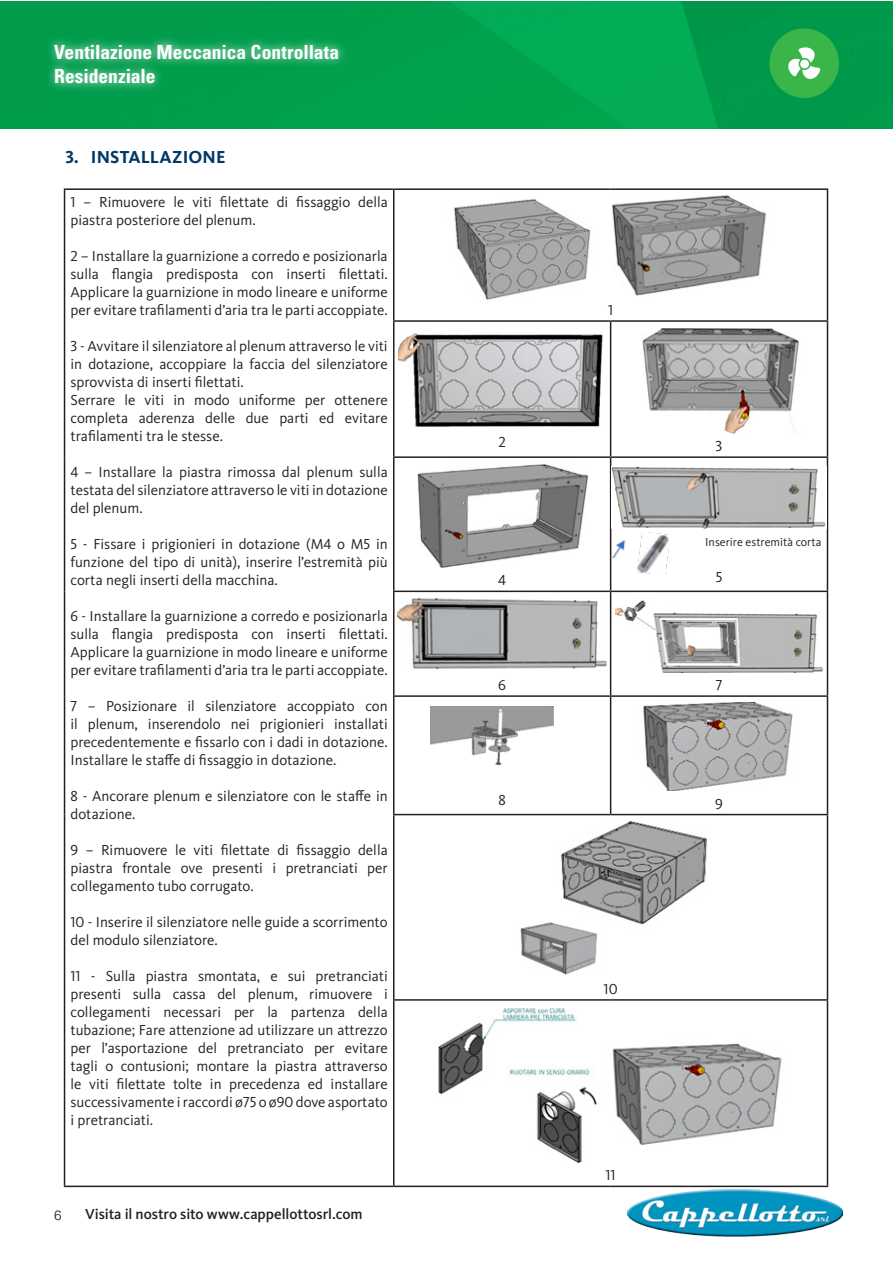
<style>
.page{position:relative;width:893px;height:1263px;background:#fff}
.page>*{position:absolute;margin:0;border:0;box-sizing:border-box;transform-origin:0 0}
.t1{font:700 condensed 19.5px/24px "Univers LT Std";color:#fff}
.t2{font:700 18px "Kievit OT";letter-spacing:.01em;color:#003668}
.t3{font:15px/18px "Kievit OT";color:#231f20;text-align:justify}
.t4{font:500 15px "Kievit OT";color:#231f20}
.t5{font:300 13.5px "Univers LT Std";color:#231f20}
.t6{font:12px "Kievit OT";color:#231f20}
</style>
<div class="page">
<img style="left:0;top:1px;width:893px;height:128px">
<div style="left:45px;top:35px;width:303px;height:58px;background:#fff;opacity:.75"></div>
<div style="left:769px;top:28px;width:70px;height:70px;background:#3ab54a;border-radius:50%"></div>
<svg style="left:788px;top:47px;width:33px;height:32px"></svg>
<div style="left:800px;top:60px;width:9px;height:8px;background:#fff;border-radius:50%"></div>
<img style="left:627px;top:1189px;width:215px;height:48px">
<hr style="left:64px;top:188px;width:330px;height:2px;background:#231f20">
<hr style="left:64px;top:190px;width:1px;height:131px;background:#231f20">
<hr style="left:394px;top:188px;width:217px;height:2px;background:#231f20">
<hr style="left:393px;top:190px;width:1px;height:130px;background:#231f20">
<hr style="left:611px;top:188px;width:217px;height:2px;background:#231f20">
<hr style="left:827px;top:190px;width:1px;height:130px;background:#231f20">
<hr style="left:64px;top:321px;width:1px;height:136px;background:#231f20">
<hr style="left:393px;top:320px;width:218px;height:2px;background:#231f20">
<hr style="left:393px;top:322px;width:1px;height:134px;background:#231f20">
<hr style="left:611px;top:320px;width:217px;height:2px;background:#231f20">
<hr style="left:610px;top:322px;width:1px;height:134px;background:#231f20">
<hr style="left:827px;top:322px;width:1px;height:134px;background:#231f20">
<hr style="left:64px;top:457px;width:1px;height:134px;background:#231f20">
<hr style="left:393px;top:456px;width:218px;height:2px;background:#231f20">
<hr style="left:393px;top:458px;width:1px;height:133px;background:#231f20">
<hr style="left:611px;top:456px;width:217px;height:2px;background:#231f20">
<hr style="left:610px;top:458px;width:1px;height:133px;background:#231f20">
<hr style="left:827px;top:458px;width:1px;height:133px;background:#231f20">
<hr style="left:64px;top:591px;width:1px;height:105px;background:#231f20">
<hr style="left:393px;top:591px;width:218px;height:1px;background:#231f20">
<hr style="left:393px;top:592px;width:1px;height:103px;background:#231f20">
<hr style="left:611px;top:591px;width:217px;height:1px;background:#231f20">
<hr style="left:610px;top:592px;width:1px;height:103px;background:#231f20">
<hr style="left:827px;top:592px;width:1px;height:103px;background:#231f20">
<hr style="left:64px;top:696px;width:1px;height:118px;background:#231f20">
<hr style="left:393px;top:695px;width:218px;height:2px;background:#231f20">
<hr style="left:393px;top:697px;width:1px;height:117px;background:#231f20">
<hr style="left:611px;top:695px;width:217px;height:2px;background:#231f20">
<hr style="left:610px;top:697px;width:1px;height:117px;background:#231f20">
<hr style="left:827px;top:697px;width:1px;height:117px;background:#231f20">
<hr style="left:64px;top:814px;width:1px;height:186px;background:#231f20">
<hr style="left:393px;top:814px;width:218px;height:1px;background:#231f20">
<hr style="left:393px;top:815px;width:1px;height:184px;background:#231f20">
<hr style="left:611px;top:814px;width:217px;height:1px;background:#231f20">
<hr style="left:827px;top:815px;width:1px;height:184px;background:#231f20">
<hr style="left:64px;top:1000px;width:1px;height:185px;background:#231f20">
<hr style="left:393px;top:999px;width:218px;height:2px;background:#231f20">
<hr style="left:393px;top:1001px;width:1px;height:184px;background:#231f20">
<hr style="left:611px;top:999px;width:217px;height:2px;background:#231f20">
<hr style="left:827px;top:1001px;width:1px;height:184px;background:#231f20">
<hr style="left:64px;top:1185px;width:330px;height:2px;background:#231f20">
<hr style="left:394px;top:1185px;width:217px;height:2px;background:#231f20">
<hr style="left:611px;top:1185px;width:217px;height:2px;background:#231f20">
<img style="left:454px;top:199px;width:137px;height:101px">
<img style="left:612px;top:195px;width:155px;height:101px">
<img style="left:398px;top:332px;width:205px;height:95px">
<img style="left:642px;top:328px;width:157px;height:105px">
<img style="left:417px;top:464px;width:170px;height:103px">
<img style="left:611px;top:466px;width:215px;height:62px">
<img style="left:397px;top:598px;width:210px;height:72px">
<img style="left:615px;top:600px;width:208px;height:72px">
<img style="left:430px;top:706px;width:123px;height:60px">
<img style="left:643px;top:702px;width:150px;height:88px">
<img style="left:520px;top:821px;width:187px;height:154px">
<img style="left:438px;top:1008px;width:159px;height:154px">
<img style="left:612px;top:1043px;width:170px;height:101px">
<img style="left:637px;top:532px;width:32px;height:42px">
<img style="left:613px;top:540px;width:13px;height:17px">
<h1 class="t1" style="left:54px;top:40px;width:287px">Ventilazione Meccanica Controllata<br>Residenziale</h1>
<p class="t2" style="left:65px;top:146px;width:162px">3. INSTALLAZIONE</p>
<p class="t3" style="left:71px;top:193px;width:319px">1 – Rimuovere le viti filettate di fissaggio della piastra posteriore del plenum.</p>
<p class="t3" style="left:71px;top:247px;width:319px">2 – Installare la guarnizione a corredo e posizionarla sulla flangia predisposta con inserti filettati.<br>Applicare la guarnizione in modo lineare e uniforme per evitare trafilamenti d’aria tra le parti accoppiate.</p>
<p class="t3" style="left:71px;top:337px;width:319px">3 - Avvitare il silenziatore al plenum attraverso le viti in dotazione, accoppiare la faccia del silenziatore sprovvista di inserti filettati.</p>
<p class="t3" style="left:71px;top:391px;width:319px">Serrare le viti in modo uniforme per ottenere completa aderenza delle due parti ed evitare trafilamenti tra le stesse.</p>
<p class="t3" style="left:71px;top:463px;width:319px">4 – Installare la piastra rimossa dal plenum sulla testata del silenziatore attraverso le viti in dotazione del plenum.</p>
<p class="t3" style="left:71px;top:535px;width:319px">5 - Fissare i prigionieri in dotazione (M4 o M5 in funzione del tipo di unità), inserire l’estremità più corta negli inserti della macchina.</p>
<p class="t3" style="left:71px;top:607px;width:319px">6 - Installare la guarnizione a corredo e posizionarla sulla flangia predisposta con inserti filettati.<br>Applicare la guarnizione in modo lineare e uniforme per evitare trafilamenti d’aria tra le parti accoppiate.</p>
<p class="t3" style="left:71px;top:697px;width:319px">7 – Posizionare il silenziatore accoppiato con il plenum, inserendolo nei prigionieri installati precedentemente e fissarlo con i dadi in dotazione.<br>Installare le staffe di fissaggio in dotazione.</p>
<p class="t3" style="left:71px;top:787px;width:319px">8 - Ancorare plenum e silenziatore con le staffe in dotazione.</p>
<p class="t3" style="left:71px;top:841px;width:319px">9 – Rimuovere le viti filettate di fissaggio della piastra frontale ove presenti i pretranciati per collegamento tubo corrugato.</p>
<p class="t3" style="left:71px;top:913px;width:319px">10 - Inserire il silenziatore nelle guide a scorrimento del modulo silenziatore.</p>
<p class="t3" style="left:71px;top:967px;width:319px">11 - Sulla piastra smontata, e sui pretranciati presenti sulla cassa del plenum, rimuovere i collegamenti necessari per la partenza della tubazione; Fare attenzione ad utilizzare un attrezzo per l’asportazione del pretranciato per evitare tagli o contusioni; montare la piastra attraverso le viti filettate tolte in precedenza ed installare successivamente i raccordi ø75 o ø90 dove asportato i pretranciati.</p>
<p class="t5" style="left:54px;top:1207px;width:9px">6</p>
<p class="t4" style="left:85px;top:1205px;width:279px">Visita il nostro sito www.cappellottosrl.com</p>
<p class="t3" style="left:608px;top:301px;width:7px">1</p>
<p class="t3" style="left:498px;top:433px;width:9px">2</p>
<p class="t3" style="left:716px;top:437px;width:8px">3</p>
<p class="t3" style="left:498px;top:571px;width:9px">4</p>
<p class="t6" style="left:705px;top:536px;width:118px">Inserire estremità corta</p>
<p class="t3" style="left:716px;top:569px;width:8px">5</p>
<p class="t3" style="left:498px;top:676px;width:9px">6</p>
<p class="t3" style="left:716px;top:676px;width:8px">7</p>
<p class="t3" style="left:498px;top:791px;width:9px">8</p>
<p class="t3" style="left:715px;top:795px;width:9px">9</p>
<p class="t3" style="left:604px;top:980px;width:16px">10</p>
<p class="t3" style="left:605px;top:1166px;width:12px">11</p>
</div>
